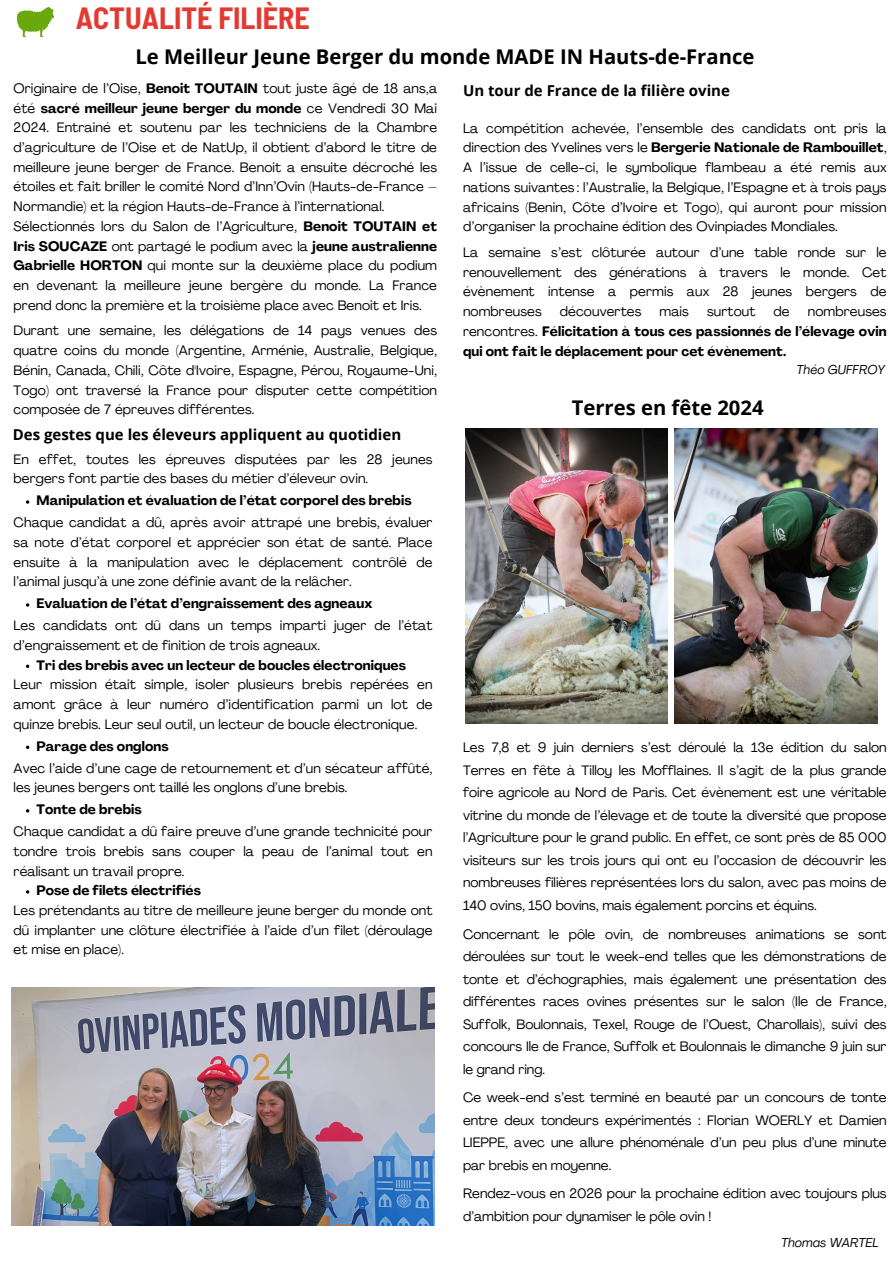
<style>
.page{position:relative;width:893px;height:1263px;background:#fff}
.page>*{position:absolute;margin:0;border:0;box-sizing:border-box;transform-origin:0 0}
.t1{font:700 semi-condensed 30px "Barlow";color:#e43931}
.t2{font:700 20.25px "Open Sans";color:#000}
.t3{font:700 15px "Open Sans";color:#000}
.t4{font:13.5px/19.6px "Agrandir";letter-spacing:.01em;color:#000;text-align:justify}
.t5{font:700 13.5px/19.6px "Agrandir";letter-spacing:.01em;color:#000}
.t6{font:italic 12.75px "Agrandir";letter-spacing:.01em;color:#000}
.s1{font-weight:700}
.s2{font-weight:400}
</style>
<div class="page">
<img style="left:16px;top:7px;width:38px;height:30px">
<img style="left:11px;top:987px;width:424px;height:238px">
<img style="left:466px;top:428px;width:202px;height:296px">
<svg style="left:26px;top:500px;width:3px;height:4px"></svg>
<svg style="left:26px;top:603px;width:3px;height:4px"></svg>
<img style="left:674px;top:428px;width:203px;height:296px">
<p class="t1" style="left:76px;top:-1px;width:235px">ACTUALITÉ FILIÈRE</p>
<p class="t2" style="left:135px;top:42px;width:620px">Le Meilleur Jeune Berger du monde MADE IN Hauts-de-France</p>
<p class="t4" style="left:14px;top:80px;width:425px">Originaire de l’Oise, <span class="s1">Benoit TOUTAIN</span> tout juste âgé de 18 ans,a été <span class="s1">sacré meilleur jeune berger du monde</span> ce Vendredi 30 Mai 2024. Entrainé et soutenu par les techniciens de la Chambre d’agriculture de l’Oise et de NatUp, il obtient d’abord le titre de meilleure jeune berger de France. Benoit a ensuite décroché les étoiles et fait briller le comité Nord d’Inn’Ovin (Hauts-de-France – Normandie) et la région Hauts-de-France à l’international.</p>
<h3 class="t4" style="left:14px;top:218px;width:425px">Sélectionnés lors du Salon de l’Agriculture, <span class="s1">Benoit TOUTAIN et Iris SOUCAZE</span> ont partagé le podium avec la <span class="s1">jeune australienne Gabrielle HORTON</span> qui monte sur la deuxième place du podium en devenant la meilleure jeune bergère du monde. La France prend donc la première et la troisième place avec Benoit et Iris.</h3>
<p class="t4" style="left:14px;top:322px;width:425px">Durant une semaine, les délégations de 14 pays venues des quatre coins du monde (Argentine, Arménie, Australie, Belgique, Bénin, Canada, Chili, Côte d'Ivoire, Espagne, Pérou, Royaume-Uni, Togo) ont traversé la France pour disputer cette compétition composée de 7 épreuves différentes.</p>
<p class="t3" style="left:463px;top:80px;width:268px">Un tour de France de la filière ovine</p>
<p class="t4" style="left:463px;top:120px;width:425px">La compétition achevée, l’ensemble des candidats ont pris la direction des Yvelines vers le <span class="s1">Bergerie Nationale de Rambouillet</span>, A l’issue de celle-ci, le symbolique flambeau a été remis aux nations suivantes : l’Australie, la Belgique, l’Espagne et à trois pays africains (Benin, Côte d’Ivoire et Togo), qui auront pour mission d’organiser la prochaine édition des Ovinpiades Mondiales.</p>
<p class="t4" style="left:463px;top:244px;width:425px">La semaine s’est clôturée autour d’une table ronde sur le renouvellement des générations à travers le monde. Cet évènement intense a permis aux 28 jeunes bergers de nombreuses</p>
<p class="t4" style="left:560px;top:303px;width:83px">découvertes</p>
<p class="t4" style="left:659px;top:303px;width:31px">mais</p>
<p class="t4" style="left:707px;top:303px;width:50px">surtout</p>
<p class="t4" style="left:773px;top:303px;width:18px">de</p>
<p class="t5" style="left:463px;top:303px;width:425px;text-align:justify;text-indent:345px"><span class="s2">nombreuses rencontres.</span> Félicitation à tous ces passionnés de l’élevage ovin qui ont fait le déplacement pour cet évènement.</p>
<p class="t6" style="left:796px;top:364px;width:90px">Théo GUFFROY</p>
<p class="t2" style="left:572px;top:393px;width:193px">Terres en fête 2024</p>
<p class="t3" style="left:13px;top:423px;width:390px">Des gestes que les éleveurs appliquent au quotidien</p>
<h2 class="t4" style="left:14px;top:451px;width:420px">En effet, toutes les épreuves disputées par les 28 jeunes bergers font partie des bases du métier d’éleveur ovin.</h2>
<h3 class="t5" style="left:37px;top:492px;width:376px">Manipulation et évaluation de l’état corporel des brebis</h3>
<p class="t4" style="left:14px;top:514px;width:420px">Chaque candidat a dû, après avoir attrapé une brebis, évaluer</p>
<p class="t4" style="left:14px;top:534px;width:420px">sa note d’état corporel et apprécier son état de santé. Place ensuite à la manipulation avec le déplacement contrôlé de l’animal jusqu’à une zone définie avant de la relâcher.</p>
<p class="t5" style="left:37px;top:595px;width:337px">Evaluation de l’état d’engraissement des agneaux</p>
<p class="t4" style="left:14px;top:617px;width:420px">Les candidats ont dû dans un temps imparti juger de l’état</p>
<p class="t5" style="left:37px;top:637px;width:371px;text-indent:-23px"><span class="s2">d’engraissement et de finition de trois agneaux.<br></span>Tri des brebis avec un lecteur de boucles électroniques</p>
<p class="t4" style="left:14px;top:676px;width:420px">Leur mission était simple, isoler plusieurs brebis repérées en</p>
<p class="t4" style="left:14px;top:696px;width:420px">amont grâce à leur numéro d’identification parmi un lot de quinze brebis. Leur seul outil, un lecteur de boucle électronique.</p>
<p class="t5" style="left:37px;top:737px;width:133px">Parage des onglons</p>
<p class="t4" style="left:14px;top:759px;width:420px">Avec l’aide d’une cage de retournement et d’un sécateur affûté,</p>
<p class="t4" style="left:37px;top:778px;width:312px;line-height:21.9px;text-indent:-23px">les jeunes bergers ont taillé les onglons d’une brebis.<br><span class="s1">Tonte de brebis</span></p>
<p class="t4" style="left:14px;top:823px;width:420px">Chaque candidat a dû faire preuve d’une grande technicité pour</p>
<p class="t4" style="left:14px;top:843px;width:420px">tondre trois brebis sans couper la peau de l’animal tout en</p>
<p class="t4" style="left:14px;top:862px;width:172px">réalisant un travail propre.</p>
<p class="t5" style="left:37px;top:882px;width:166px">Pose de filets électrifiés</p>
<p class="t4" style="left:14px;top:902px;width:420px">Les prétendants au titre de meilleure jeune berger du monde ont</p>
<p class="t4" style="left:14px;top:921px;width:420px">dû implanter une clôture électrifiée à l’aide d’un filet (déroulage et mise en place).</p>
<p class="t4" style="left:463px;top:738px;width:425px;line-height:22.5px">Les 7,8 et 9 juin derniers s’est déroulé la 13e édition du salon Terres en fête à Tilloy les Mofflaines. Il s’agit de la plus grande foire agricole au Nord de Paris. Cet évènement est une véritable vitrine du monde de l’élevage et de toute la diversité que propose l’Agriculture pour le grand public. En effet, ce sont près de 85 000 visiteurs sur les trois jours qui ont eu l’occasion de découvrir les nombreuses filières représentées lors du salon, avec pas moins de 140 ovins, 150 bovins, mais également porcins et équins.</p>
<p class="t4" style="left:463px;top:924px;width:425px;line-height:22.5px">Concernant le pôle ovin, de nombreuses animations se sont déroulées sur tout le week-end telles que les démonstrations de tonte et d’échographies, mais également une présentation des différentes races ovines présentes sur le salon (Ile de France, Suffolk, Boulonnais, Texel, Rouge de l’Ouest, Charollais), suivi des concours Ile de France, Suffolk et Boulonnais le dimanche 9 juin sur le grand ring.</p>
<p class="t4" style="left:463px;top:1087px;width:425px;line-height:22.5px">Ce week-end s’est terminé en beauté par un concours de tonte entre deux tondeurs expérimentés : Florian WOERLY et Damien LIEPPE, avec une allure phénoménale d’un peu plus d’une minute par brebis en moyenne.</p>
<p class="t4" style="left:463px;top:1184px;width:425px;line-height:22.5px">Rendez-vous en 2026 pour la prochaine édition avec toujours plus d’ambition pour dynamiser le pôle ovin !</p>
<p class="t6" style="left:781px;top:1237px;width:99px">Thomas WARTEL</p>
</div>
